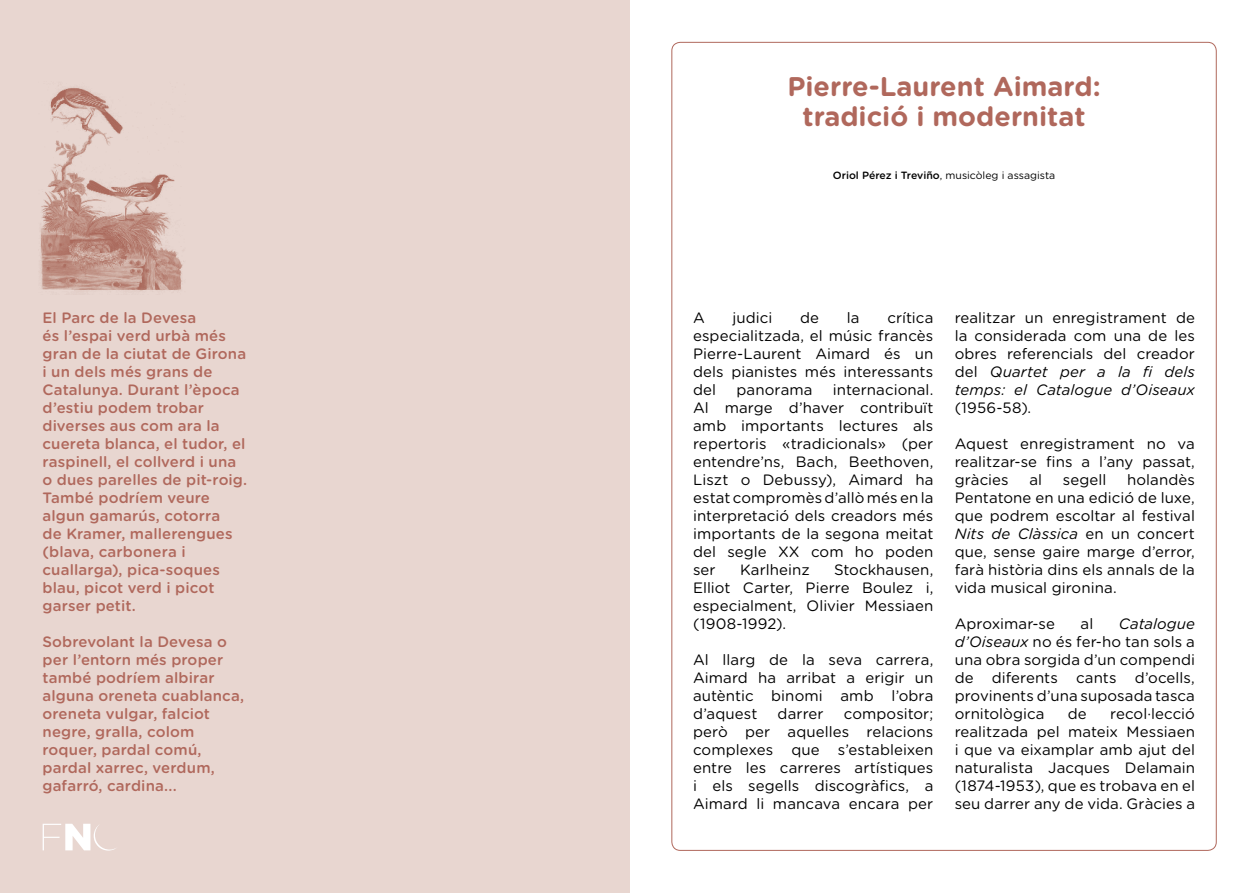
<style>
.page{position:relative;width:1259px;height:893px;background:#fff}
.page>*{position:absolute;margin:0;border:0;box-sizing:border-box;transform-origin:0 0}
.t1{font:700 27px/30px "Gotham Rounded";color:#b0685c;text-align:center}
.t2{font:15px/18px "Gotham Rounded";letter-spacing:.005em;color:#000;text-align:justify}
.t3{font:500 15px/18px "Gotham Rounded";letter-spacing:.01em;color:#b0685c}
.t4{font:10.5px "Gotham Rounded";color:#000}
.s1{font-weight:500}
.s2{font-style:italic}
</style>
<div class="page">
<div style="left:0;top:0;width:630px;height:893px;background:#e8d6d0"></div>
<svg style="left:43px;top:824px;width:73px;height:26px"></svg>
<img style="left:40px;top:87px;width:144px;height:204px">
<p class="t3" style="left:43px;top:308px;width:206px">El Parc de la Devesa<br>és l’espai verd urbà més gran de la ciutat de Girona i un dels més grans de<br>Catalunya. Durant l’època d’estiu podem trobar diverses aus com ara la cuereta blanca, el tudor, el raspinell, el collverd i una o dues parelles de pit-roig.<br>També podríem veure algun gamarús, cotorra<br>de Kramer, mallerengues (blava, carbonera i cuallarga), pica-soques blau, picot verd i picot garser petit.</p>
<p class="t3" style="left:43px;top:632px;width:203px">Sobrevolant la Devesa o per l’entorn més proper també podríem albirar alguna oreneta cuablanca, oreneta vulgar, falciot negre, gralla, colom roquer, pardal comú, pardal xarrec, verdum, gafarró, cardina...</p>
<h1 class="t1" style="left:787px;top:71px;width:315px">Pierre-Laurent Aimard: tradició i modernitat</h1>
<p class="t4" style="left:833px;top:168px;width:224px"><span class="s1">Oriol Pérez i Treviño</span>, musicòleg i assagista</p>
<p class="t2" style="left:693px;top:308px;width:13px">A</p>
<p class="t2" style="left:732px;top:308px;width:41px">judici</p>
<p class="t2" style="left:800px;top:308px;width:20px">de</p>
<p class="t2" style="left:847px;top:308px;width:14px">la</p>
<p class="t2" style="left:693px;top:308px;width:242px;text-indent:194px">crítica especialitzada, el músic francès Pierre-Laurent Aimard és un dels pianistes més interessants del</p>
<p class="t2" style="left:693px;top:380px;width:242px;text-indent:140px">internacional.<br>Al marge d’haver contribuït amb importants lectures als repertoris «tradicionals» (per entendre’ns, Bach, Beethoven, Liszt o Debussy), Aimard ha estat compromès d’allò més en la interpretació dels creadors més importants de la segona meitat del segle XX com ho poden ser</p>
<p class="t2" style="left:736px;top:380px;width:78px">panorama</p>
<p class="t2" style="left:693px;top:560px;width:242px;text-indent:141px">Stockhausen, Elliot Carter, Pierre Boulez i, especialment, Olivier Messiaen (1908-1992).</p>
<p class="t2" style="left:693px;top:650px;width:242px">Al llarg de la seva carrera, Aimard ha arribat a erigir un autèntic binomi amb l’obra d’aquest</p>
<p class="t2" style="left:740px;top:560px;width:71px">Karlheinz</p>
<p class="t2" style="left:777px;top:704px;width:48px">darrer</p>
<p class="t2" style="left:693px;top:704px;width:242px;text-indent:151px">compositor; però per aquelles relacions complexes que s’estableixen entre les carreres artístiques i els segells discogràfics, a Aimard li mancava encara per</p>
<p class="t2" style="left:954px;top:308px;width:242px">realitzar un enregistrament de la considerada com una de les obres referencials del creador del <span class="s2">Quartet per a la fi dels temps: el Catalogue d’Oiseaux</span></p>
<p class="t2" style="left:954px;top:398px;width:78px">(1956-58).</p>
<p class="t2" style="left:954px;top:434px;width:242px">Aquest enregistrament no va realitzar-se fins a l’any passat, gràcies</p>
<p class="t2" style="left:954px;top:470px;width:242px;text-indent:172px">holandès Pentatone en una edició de luxe, que podrem escoltar al festival <span class="s2">Nits de Clàssica</span> en un concert que, sense gaire marge d’error, farà història dins els annals de la vida musical gironina.</p>
<p class="t2" style="left:954px;top:614px;width:102px">Aproximar-se</p>
<p class="t2" style="left:1080px;top:614px;width:14px">al</p>
<p class="t2" style="left:1029px;top:470px;width:14px">al</p>
<p class="t2" style="left:1063px;top:470px;width:45px">segell</p>
<p class="t2" style="left:954px;top:614px;width:242px;text-indent:164px"><span class="s2">Catalogue d’Oiseaux</span> no és fer-ho tan sols a una obra sorgida d’un compendi de diferents cants d’ocells, provinents d’una suposada tasca ornitològica</p>
<p class="t2" style="left:954px;top:704px;width:242px;text-indent:155px">recol·lecció realitzada pel mateix Messiaen i que va eixamplar amb ajut del naturalista Jacques Delamain (1874-1953), que es trobava en el seu darrer any de vida. Gràcies a</p>
<p class="t2" style="left:1068px;top:704px;width:20px">de</p>
</div>
